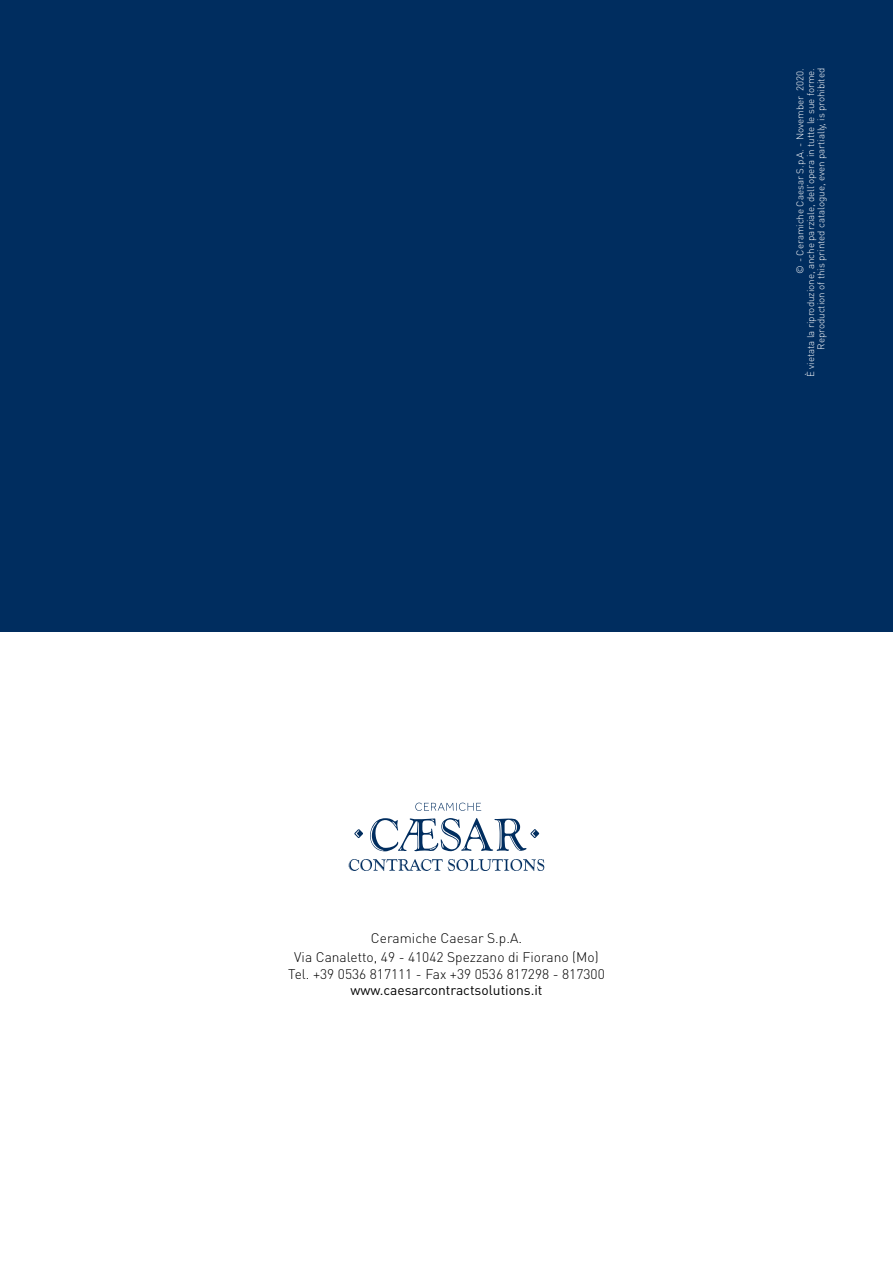
<style>
.page{position:relative;width:893px;height:1263px;background:#fff}
.page>*{position:absolute;margin:0;border:0;box-sizing:border-box;transform-origin:0 0}
.t1{font:300 13.8px/19px "DIN Pro";color:#000;text-align:center}
.t2{font:13.8px "DIN Pro";color:#000}
.t3{font:300 9.75px/10.5px "DIN Pro";color:#fff;text-align:right}
</style>
<div class="page">
<div style="left:0;top:0;width:893px;height:631px;background:#002d5f"></div>
<svg style="left:370px;top:818px;width:169px;height:34px"></svg>
<svg style="left:354px;top:829px;width:9px;height:9px"></svg>
<svg style="left:349px;top:859px;width:195px;height:12px"></svg>
<svg style="left:415px;top:803px;width:66px;height:8px"></svg>
<p class="t3" style="left:794px;top:377px;width:311px;rotate:-90deg">© - Ceramiche Caesar S.p.A. - November 2020.<br>È vietata la riproduzione, anche parziale, dell’opera in tutte le sue forme.<br>Reproduction of this printed catalogue, even partially, is prohibited</p>
<h1 class="t1" style="left:294px;top:928px;width:306px">Ceramiche Caesar S.p.A.<br>Via Canaletto, 49 - 41042 Spezzano di Fiorano (Mo)</h1>
<h1 class="t1" style="left:288px;top:963px;width:318px">Tel. +39 0536 817111 - Fax +39 0536 817298 - 817300</h1>
<h1 class="t2" style="left:350px;top:981px;width:193px">www.caesarcontractsolutions.it</h1>
</div>
